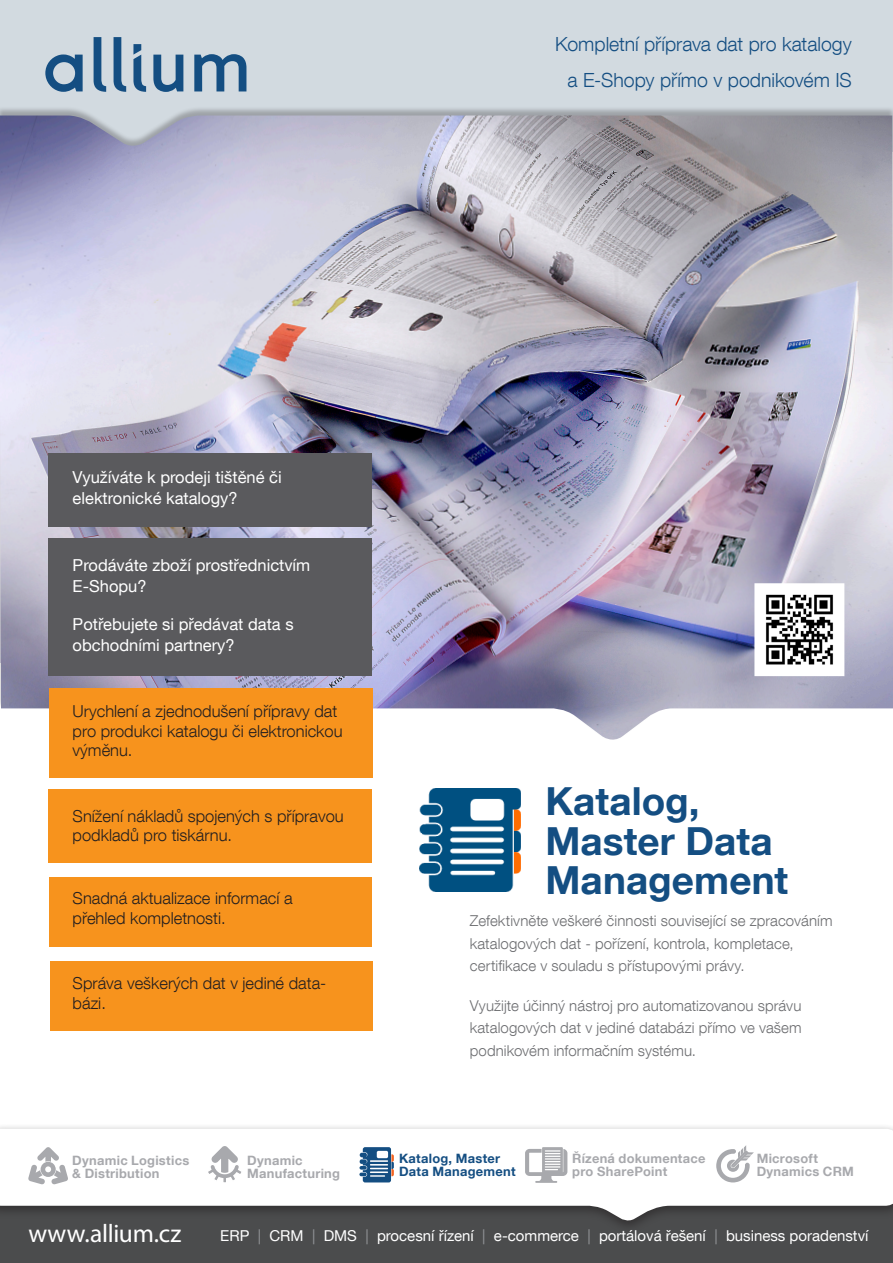
<style>
.page{position:relative;width:893px;height:1263px;background:#fff}
.page>*{position:absolute;margin:0;border:0;box-sizing:border-box;transform-origin:0 0}
.t1{font:700 38.7px/39.3px "Helvetica Neue LT Com";letter-spacing:.005em;color:#144e82}
.t2{font:25.5px "Myriad Pro";letter-spacing:-.01em;color:#fff}
.t3{font:300 19.5px/36px "Helvetica Neue LT Com";color:#144e82;text-align:right}
.t4{font:300 16.5px/19.5px "Helvetica Neue LT Com";color:#231f20}
.t5{font:16.5px/21px "Helvetica Neue LT Com";color:#fff}
.t6{font:300 15px/22.5px "Helvetica Neue LT Com";letter-spacing:.005em;color:#6c6d70}
.t7{font:15px "Helvetica Neue LT Com";color:#fff}
.t8{font:700 12.9px/13px "Helvetica Neue LT Com";letter-spacing:.02em;color:#a8a9ad}
.t9{font:700 12.9px/13px "Helvetica Neue LT Com";letter-spacing:.02em;color:#144e82}
.s1{color:#939598}
</style>
<div class="page">
<div style="left:0;top:0;width:893px;height:152px;background:#d2dae0"></div>
<div style="left:0;top:1203px;width:893px;height:60px;background:#4b4c4d"></div>
<img style="left:0;top:116px;width:893px;height:628px">
<div style="left:0;top:1124px;width:893px;height:110px;background:#231f20;opacity:.6"></div>
<svg style="left:0;top:1129px;width:893px;height:93px"></svg>
<div style="left:48px;top:454px;width:324px;height:73px;background:#5a5a5d"></div>
<div style="left:49px;top:688px;width:323px;height:90px;background:#f7931d"></div>
<div style="left:49px;top:790px;width:323px;height:73px;background:#f7931d"></div>
<div style="left:50px;top:961px;width:322px;height:70px;background:#f7931d"></div>
<div style="left:50px;top:877px;width:322px;height:70px;background:#f7931d"></div>
<div style="left:49px;top:539px;width:323px;height:137px;background:#5a5a5d"></div>
<svg style="left:45px;top:37px;width:201px;height:55px"></svg>
<svg style="left:205px;top:1145px;width:39px;height:39px"></svg>
<svg style="left:28px;top:1147px;width:40px;height:37px"></svg>
<svg style="left:359px;top:1147px;width:35px;height:35px"></svg>
<div style="left:377px;top:1151px;width:11px;height:7px;background:#fff;border-radius:2px"></div>
<div style="left:542px;top:1147px;width:21px;height:26px;background:#a8a9ad"></div>
<svg style="left:525px;top:1149px;width:42px;height:34px"></svg>
<svg style="left:716px;top:1145px;width:38px;height:37px"></svg>
<img style="left:757px;top:586px;width:84px;height:87px">
<div style="left:754px;top:583px;width:90px;height:93px;border:2px solid #fff"></div>
<img style="left:419px;top:788px;width:101px;height:104px">
<p class="t3" style="left:555px;top:26px;width:298px">Kompletní příprava dat pro katalogy a E-Shopy přímo v podnikovém IS</p>
<p class="t5" style="left:73px;top:466px;width:211px">Využíváte k prodeji tištěné či elektronické katalogy?</p>
<p class="t5" style="left:73px;top:554px;width:239px">Prodáváte zboží prostřednictvím<br>E-Shopu?</p>
<p class="t5" style="left:73px;top:613px;width:222px">Potřebujete si předávat data s obchodními partnery?</p>
<p class="t4" style="left:73px;top:701px;width:271px">Urychlení a zjednodušení přípravy dat pro produkci katalogu či elektronickou výměnu.</p>
<p class="t4" style="left:73px;top:806px;width:273px">Snížení nákladů spojených s přípravou podkladů pro tiskárnu.</p>
<p class="t4" style="left:73px;top:888px;width:222px">Snadná aktualizace informací a přehled kompletnosti.</p>
<p class="t4" style="left:73px;top:973px;width:255px">Správa veškerých dat v jediné data&shy;bázi.</p>
<p class="t1" style="left:545px;top:781px;width:156px">Katalog,</p>
<p class="t1" style="left:545px;top:820px;width:244px">Master Data<br>Management</p>
<p class="t6" style="left:470px;top:909px;width:364px">Zefektivněte veškeré činnosti související se zpracováním katalogových dat - pořízení, kontrola, kompletace, certifikace v souladu s přístupovými právy.</p>
<p class="t6" style="left:470px;top:994px;width:333px;text-align:justify">Využijte účinný nástroj pro automatizovanou správu katalogových dat v jediné databázi přímo ve vašem podnikovém informačním systému.</p>
<p class="t8" style="left:72px;top:1153px;width:119px">Dynamic Logistics &amp; Distribution</p>
<p class="t9" style="left:399px;top:1151px;width:118px">Katalog, Master<br>Data Management</p>
<p class="t8" style="left:572px;top:1151px;width:135px">Řízená dokumentace pro SharePoint</p>
<p class="t8" style="left:757px;top:1151px;width:99px">Microsoft<br>Dynamics CRM</p>
<p class="t8" style="left:247px;top:1153px;width:57px">Dynamic</p>
<p class="t8" style="left:247px;top:1166px;width:94px">Manufacturing</p>
<p class="t2" style="left:28px;top:1218px;width:155px">www.allium.cz</p>
<p class="t7" style="left:220px;top:1226px;width:650px">ERP <span class="s1">|</span> CRM <span class="s1">|</span> DMS <span class="s1">|</span> procesní řízení <span class="s1">|</span> e-commerce <span class="s1">|</span> portálová řešení <span class="s1">|</span> business poradenství</p>
</div>
